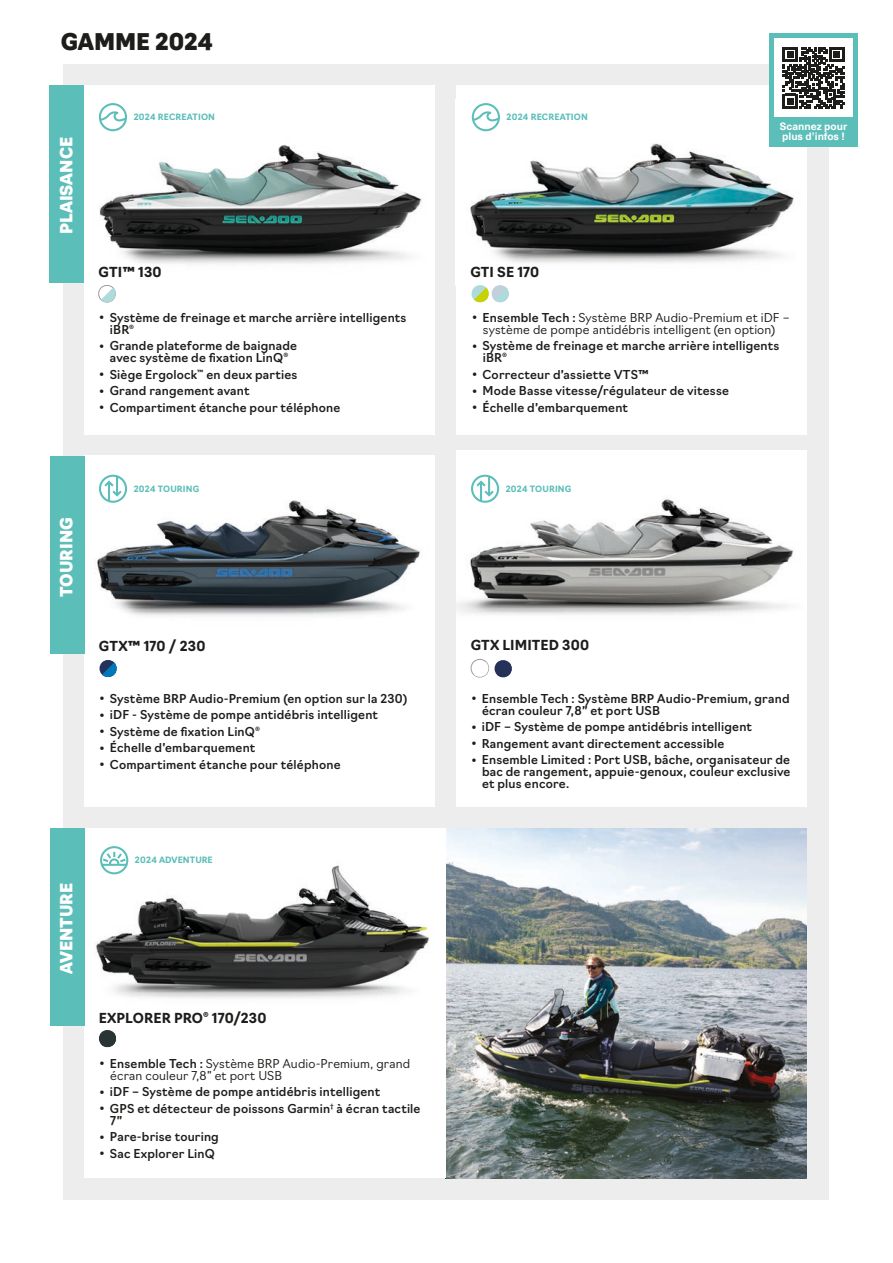
<style>
.page{position:relative;width:893px;height:1263px;background:#fff}
.page>*{position:absolute;margin:0;border:0;box-sizing:border-box;transform-origin:0 0}
.t1{font:900 22.5px "Navigo";color:#1d1d1b}
.t2{font:900 16.5px "Navigo";color:#fff}
.LEGAL_6_7{font:700 13.5px "Navigo";letter-spacing:.01em;color:#1d1d1b}
.t3{font:500 12px/12px "Navigo";letter-spacing:.015em;color:#1d1d1b}
.t4{font:300 12px/12px "Navigo";letter-spacing:.015em;color:#1d1d1b;text-align:center}
.t5{font:700 10.5px "Neue Haas Unica W1 G";color:#fff}
.t6{font:700 8.55px "Navigo";letter-spacing:.02em;color:#5bbeb9}
.s1{font-weight:400;font-size:18px}
.s2{font-weight:500}
</style>
<div class="page">
<div style="left:63px;top:64px;width:765px;height:1135px;background:#ededed"></div>
<div style="left:84px;top:85px;width:351px;height:350px;background:#fff"></div>
<div style="left:456px;top:85px;width:350px;height:350px;background:#fff"></div>
<div style="left:456px;top:457px;width:351px;height:350px;background:#fff"></div>
<img style="left:445px;top:828px;width:362px;height:350px">
<div style="left:84px;top:457px;width:351px;height:350px;background:#fff"></div>
<div style="left:84px;top:828px;width:361px;height:350px;background:#fff"></div>
<img style="left:99px;top:131px;width:323px;height:133px">
<img style="left:470px;top:115px;width:324px;height:148px">
<img style="left:456px;top:451px;width:351px;height:164px">
<img style="left:84px;top:456px;width:351px;height:186px">
<img style="left:95px;top:858px;width:334px;height:140px">
<svg style="left:98px;top:285px;width:18px;height:18px"></svg>
<svg style="left:471px;top:285px;width:38px;height:18px"></svg>
<svg style="left:99px;top:660px;width:18px;height:18px"></svg>
<svg style="left:470px;top:659px;width:42px;height:19px"></svg>
<svg style="left:99px;top:1030px;width:17px;height:18px"></svg>
<div style="left:769px;top:34px;width:89px;height:113px;background:#5bbeb9"></div>
<svg style="left:99px;top:475px;width:28px;height:28px"></svg>
<svg style="left:471px;top:475px;width:28px;height:28px"></svg>
<svg style="left:472px;top:103px;width:28px;height:28px"></svg>
<svg style="left:99px;top:103px;width:28px;height:28px"></svg>
<svg style="left:100px;top:846px;width:28px;height:28px"></svg>
<hr style="left:101px;top:864px;width:26px;height:2px;background:#5bbeb9">
<div style="left:774px;top:38px;width:79px;height:79px;background:#fff"></div>
<svg style="left:783px;top:47px;width:61px;height:61px"></svg>
<div style="left:50px;top:85px;width:34px;height:197px;background:#5bbeb9"></div>
<div style="left:50px;top:457px;width:34px;height:197px;background:#5bbeb9"></div>
<div style="left:50px;top:828px;width:34px;height:197px;background:#5bbeb9"></div>
<p class="t1" style="left:61px;top:25px;width:154px">GAMME 2024</p>
<p class="t2" style="left:54px;top:234px;width:98px;rotate:-90deg">PLAISANCE</p>
<p class="t6" style="left:134px;top:111px;width:83px">2024 RECREATION</p>
<p class="t6" style="left:507px;top:111px;width:83px">2024 RECREATION</p>
<p class="LEGAL_6_7" style="left:99px;top:261px;width:65px">GTI™ 130</p>
<p class="LEGAL_6_7" style="left:470px;top:262px;width:70px">GTI SE 170</p>
<p class="t5" style="left:780px;top:118px;width:69px">Scannez pour</p>
<p class="t5" style="left:782px;top:128px;width:64px">plus d’infos !</p>
<p class="t3" style="left:110px;top:310px;width:298px;text-indent:-11px"><span class="s1">•</span> Système de freinage et marche arrière intelligents iBR<sup>®</sup></p>
<p class="t3" style="left:99px;top:339px;width:200px;text-align:center"><span class="s1">•</span> Grande plateforme de baignade avec système de fixation LinQ<sup>®</sup></p>
<p class="t3" style="left:99px;top:367px;width:200px"><span class="s1">•</span> Siège Ergolock<sup>™</sup> en deux parties</p>
<p class="t3" style="left:99px;top:384px;width:152px"><span class="s1">•</span> Grand rangement avant</p>
<p class="t3" style="left:99px;top:400px;width:243px"><span class="s1">•</span> Compartiment étanche pour téléphone</p>
<p class="t4" style="left:471px;top:310px;width:320px"><span class="s1">•</span> <span class="s2">Ensemble Tech :</span> Système BRP Audio-Premium et iDF – système de pompe antidébris intelligent (en option)</p>
<p class="t3" style="left:483px;top:339px;width:298px;text-indent:-11px"><span class="s1">•</span> Système de freinage et marche arrière intelligents iBR<sup>®</sup></p>
<p class="t3" style="left:471px;top:367px;width:179px"><span class="s1">•</span> Correcteur d’assiette VTS™</p>
<p class="t3" style="left:471px;top:384px;width:259px"><span class="s1">•</span> Mode Basse vitesse/régulateur de vitesse</p>
<p class="t3" style="left:471px;top:400px;width:158px"><span class="s1">•</span> Échelle d’embarquement</p>
<p class="t2" style="left:54px;top:597px;width:81px;rotate:-90deg">TOURING</p>
<p class="t2" style="left:54px;top:974px;width:93px;rotate:-90deg">AVENTURE</p>
<p class="t6" style="left:134px;top:482px;width:67px">2024 TOURING</p>
<p class="t6" style="left:506px;top:482px;width:67px">2024 TOURING</p>
<p class="LEGAL_6_7" style="left:99px;top:636px;width:108px">GTX™ 170 / 230</p>
<p class="LEGAL_6_7" style="left:471px;top:635px;width:120px">GTX LIMITED 300</p>
<p class="t3" style="left:99px;top:691px;width:310px"><span class="s1">•</span> Système BRP Audio-Premium (en option sur la 230)</p>
<p class="t3" style="left:99px;top:708px;width:281px"><span class="s1">•</span> iDF - Système de pompe antidébris intelligent</p>
<p class="t3" style="left:99px;top:724px;width:163px"><span class="s1">•</span> Système de fixation LinQ<sup>®</sup></p>
<p class="t3" style="left:99px;top:741px;width:158px"><span class="s1">•</span> Échelle d’embarquement</p>
<p class="t3" style="left:99px;top:757px;width:243px"><span class="s1">•</span> Compartiment étanche pour téléphone</p>
<p class="t6" style="left:135px;top:854px;width:79px">2024 ADVENTURE</p>
<p class="t3" style="left:482px;top:691px;width:309px;text-indent:-11px"><span class="s1">•</span> Ensemble Tech : Système BRP Audio-Premium, grand écran couleur 7,8” et port USB</p>
<p class="t3" style="left:471px;top:720px;width:283px"><span class="s1">•</span> iDF – Système de pompe antidébris intelligent</p>
<p class="t3" style="left:471px;top:736px;width:255px"><span class="s1">•</span> Rangement avant directement accessible</p>
<p class="t3" style="left:482px;top:753px;width:310px;text-align:justify;text-indent:-11px"><span class="s1">•</span> Ensemble Limited : Port USB, bâche, organisateur de bac de rangement, appuie-genoux, couleur exclusive et plus encore.</p>
<p class="LEGAL_6_7" style="left:99px;top:1007px;width:169px">EXPLORER PRO<sup>®</sup> 170/230</p>
<p class="t4" style="left:110px;top:1056px;width:301px;text-align:left;text-indent:-11px"><span class="s1">•</span> <span class="s2">Ensemble Tech :</span> Système BRP Audio-Premium, grand écran couleur 7,8” et port USB</p>
<p class="t3" style="left:99px;top:1085px;width:283px"><span class="s1">•</span> iDF – Système de pompe antidébris intelligent</p>
<p class="t3" style="left:110px;top:1101px;width:312px;text-indent:-11px"><span class="s1">•</span> GPS et détecteur de poissons Garmin<sup>†</sup> à écran tactile<br>7”</p>
<p class="t3" style="left:99px;top:1130px;width:122px"><span class="s1">•</span> Pare-brise touring</p>
<p class="t3" style="left:99px;top:1146px;width:117px"><span class="s1">•</span> Sac Explorer LinQ</p>
</div>
